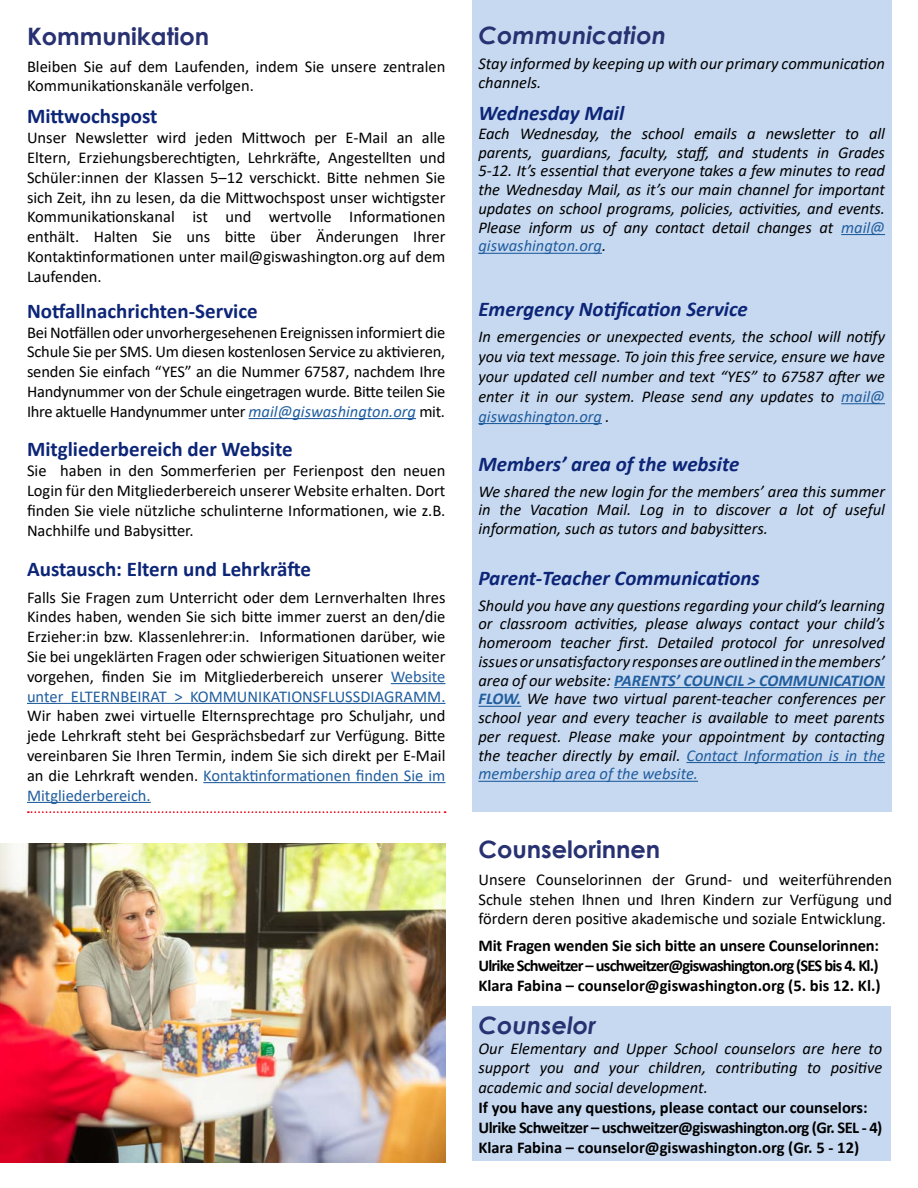
<style>
.page{position:relative;width:918px;height:1188px;background:#fff}
.page>*{position:absolute;margin:0;border:0;box-sizing:border-box;transform-origin:0 0}
.t1{font:700 24px "Century Gothic";color:#283171}
.t2{font:italic 700 24px "Century Gothic";color:#283171}
.t3{font:700 21px "Calibri";color:#0c2577}
.t4{font:italic 700 21px "Calibri";color:#0c2577}
.t5{font:16.5px/19.8px "Calibri";color:#000;text-align:justify}
.t6{font:italic 16.5px/18.8px "Calibri";color:#000;text-align:justify}
.t7{font:700 16.5px/19.8px "Calibri";letter-spacing:-.01em;color:#000}
.t8{font:700 16.5px "Calibri";letter-spacing:-.05em;color:#000101}
.s1{font-style:italic;color:#215e9e}
.s2{color:#215e9e}
.s3{font-weight:700;color:#215e9e}
</style>
<div class="page">
<div style="left:0;top:1104px;width:27px;height:59px;background:#d90022"></div>
<div style="left:472px;top:1006px;width:419px;height:155px;background:#c7d9f1"></div>
<div style="left:472px;top:0;width:420px;height:811px;background:#c7d9f1"></div>
<hr style="left:841px;top:234px;width:44px;height:1px;background:#215e9e">
<hr style="left:478px;top:253px;width:124px;height:1px;background:#215e9e">
<hr style="left:841px;top:403px;width:44px;height:1px;background:#215e9e">
<hr style="left:478px;top:423px;width:124px;height:1px;background:#215e9e">
<hr style="left:614px;top:687px;width:271px;height:1px;background:#215e9e">
<hr style="left:478px;top:706px;width:43px;height:1px;background:#215e9e">
<hr style="left:686px;top:762px;width:199px;height:1px;background:#215e9e">
<hr style="left:478px;top:781px;width:220px;height:1px;background:#215e9e">
<hr style="left:249px;top:418px;width:167px;height:1px;background:#215e9e">
<hr style="left:391px;top:683px;width:54px;height:1px;background:#215e9e">
<hr style="left:27px;top:703px;width:419px;height:1px;background:#215e9e">
<hr style="left:203px;top:782px;width:242px;height:1px;background:#215e9e">
<hr style="left:27px;top:802px;width:124px;height:1px;background:#215e9e">
<svg style="left:28px;top:811px;width:418px;height:2px"></svg>
<img style="left:0;top:843px;width:446px;height:319px">
<h1 class="t1" style="left:27px;top:18px;width:184px">Kommunikation</h1>
<p class="t5" style="left:27px;top:56px;width:420px">Bleiben Sie auf dem Laufenden, indem Sie unsere zentralen<br>Kommunikationskanäle verfolgen.</p>
<p class="t3" style="left:27px;top:101px;width:132px">Mittwochspost</p>
<p class="t5" style="left:27px;top:127px;width:420px">Unser Newsletter wird jeden Mittwoch per E-Mail an alle Eltern, Erziehungsberechtigten, Lehrkräfte, Angestellten und Schüler:innen der Klassen 5–12 verschickt. Bitte nehmen Sie sich Zeit, ihn zu lesen, da die Mittwochspost unser wichtigster Kommunikationskanal ist und wertvolle Informationen enthält. Halten Sie uns bitte über Änderungen Ihrer Kontaktinformationen unter mail@giswashington.org auf dem Laufenden.</p>
<p class="t3" style="left:27px;top:296px;width:232px">Notfallnachrichten-Service</p>
<p class="t5" style="left:27px;top:322px;width:420px">Bei Notfällen oder unvorhergesehenen Ereignissen informiert die Schule Sie per SMS. Um diesen kostenlosen Service zu aktivieren, senden Sie einfach “YES” an die Nummer 67587, nachdem Ihre Handynummer von der Schule eingetragen wurde. Bitte teilen Sie Ihre aktuelle Handynummer unter <span class="s1">mail@giswashington.org</span> mit.</p>
<p class="t3" style="left:27px;top:434px;width:267px">Mitgliederbereich der Website</p>
<p class="t5" style="left:27px;top:460px;width:420px">Sie haben in den Sommerferien per Ferienpost den neuen Login für den Mitgliederbereich unserer Website erhalten. Dort finden Sie viele nützliche schulinterne Informationen, wie z.B.<br>Nachhilfe und Babysitter.</p>
<p class="t3" style="left:27px;top:554px;width:286px">Austausch: Eltern und Lehrkräfte</p>
<p class="t5" style="left:27px;top:587px;width:420px">Falls Sie Fragen zum Unterricht oder dem Lernverhalten Ihres Kindes haben, wenden Sie sich bitte immer zuerst an den/die Erzieher:in bzw. Klassenlehrer:in. Informationen darüber, wie Sie bei ungeklärten Fragen oder schwierigen Situationen weiter vorgehen, finden Sie im Mitgliederbereich unserer <span class="s2">Website unter ELTERNBEIRAT &gt; KOMMUNIKATIONSFLUSSDIAGRAMM.</span></p>
<p class="t5" style="left:27px;top:706px;width:420px">Wir haben zwei virtuelle Elternsprechtage pro Schuljahr, und jede Lehrkraft steht bei Gesprächsbedarf zur Verfügung. Bitte vereinbaren Sie Ihren Termin, indem Sie sich direkt per E-Mail an die Lehrkraft wenden. <span class="s2">Kontaktinformationen finden Sie im Mitgliederbereich.</span></p>
<h1 class="t2" style="left:478px;top:17px;width:189px">Communication</h1>
<p class="t6" style="left:478px;top:54px;width:408px">Stay informed by keeping up with our primary communication channels.</p>
<p class="t4" style="left:478px;top:98px;width:147px">Wednesday Mail</p>
<p class="t6" style="left:478px;top:123px;width:408px">Each Wednesday, the school emails a newsletter to all parents, guardians, faculty, staff, and students in Grades 5-12. It’s essential that everyone takes a few minutes to read the Wednesday Mail, as it’s our main channel for important updates on school programs, policies, activities, and events.<br>Please inform us of any contact detail changes at <span class="s2">mail@ giswashington.org</span>.</p>
<p class="t4" style="left:478px;top:294px;width:271px">Emergency Notification Service</p>
<p class="t6" style="left:478px;top:326px;width:408px;line-height:19.8px">In emergencies or unexpected events, the school will notify you via text message. To join this free service, ensure we have your updated cell number and text “YES” to 67587 after we enter it in our system. Please send any updates to <span class="s2">mail@ giswashington.org</span> .</p>
<p class="t4" style="left:478px;top:449px;width:263px">Members’ area of the website</p>
<p class="t6" style="left:478px;top:481px;width:408px">We shared the new login for the members’ area this summer in the Vacation Mail. Log in to discover a lot of useful information, such as tutors and babysitters.</p>
<p class="t4" style="left:478px;top:563px;width:283px">Parent-Teacher Communications</p>
<p class="t6" style="left:478px;top:595px;width:408px">Should you have any questions regarding your child’s learning or classroom activities, please always contact your child’s homeroom teacher first. Detailed protocol for unresolved issues or unsatisfactory responses are outlined in the members’ area of our website: <span class="s3">PARENTS’ COUNCIL &gt; COMMUNICATION FLOW.</span> We have two virtual parent-teacher conferences per school year and every teacher is available to meet parents per request. Please make your appointment by contacting the teacher directly by email. <span class="s2">Contact Information is in the membership area of the website.</span></p>
<h1 class="t1" style="left:478px;top:831px;width:183px">Counselorinnen</h1>
<p class="t5" style="left:478px;top:869px;width:415px">Unsere Counselorinnen der Grund- und weiterführenden Schule stehen Ihnen und Ihren Kindern zur Verfügung und fördern deren positive akademische und soziale Entwicklung.</p>
<p class="t7" style="left:478px;top:935px;width:402px">Mit Fragen wenden Sie sich bitte an unsere Counselorinnen:</p>
<p class="t8" style="left:478px;top:954px;width:402px">Ulrike Schweitzer – uschweitzer@giswashington.org (SES bis 4. Kl.)</p>
<p class="t7" style="left:478px;top:975px;width:404px">Klara Fabina – counselor@giswashington.org (5. bis 12. Kl.)</p>
<h1 class="t2" style="left:478px;top:1007px;width:119px">Counselor</h1>
<p class="t6" style="left:478px;top:1037px;width:405px;line-height:19.8px">Our Elementary and Upper School counselors are here to support you and your children, contributing to positive academic and social development.</p>
<p class="t7" style="left:478px;top:1097px;width:405px">If you have any questions, please contact our counselors:<br>Ulrike Schweitzer – uschweitzer@giswashington.org (Gr. SEL - 4)<br>Klara Fabina – counselor@giswashington.org (Gr. 5 - 12)</p>
</div>
